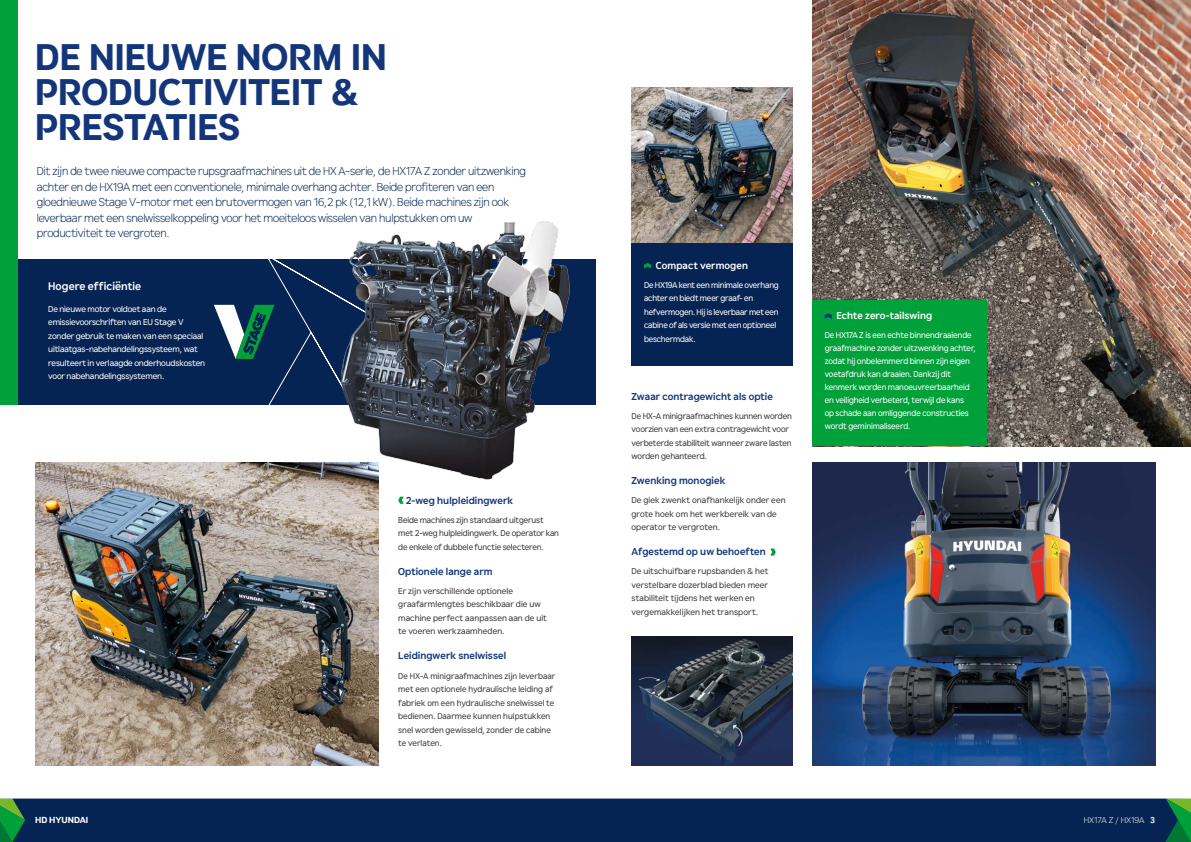
<style>
.page{position:relative;width:1191px;height:842px;background:#fff}
.page>*{position:absolute;margin:0;border:0;box-sizing:border-box;transform-origin:0 0}
.t1{font:36px/35px "HD Hyundai Gothic Euro Lg Bd";color:#13357a}
.t2{font:300 11.5px/15.5px "HD Hyundai Gothic Euro";letter-spacing:-.02em;color:#052453}
.t3{font:700 11px "HD Hyundai Gothic Euro";color:#fff}
.t4{font:700 10px "HD Hyundai Gothic Euro";letter-spacing:.005em;color:#13357a}
.t5{font:700 10px "HD Hyundai Gothic Euro";letter-spacing:.005em;color:#fff}
.t6{font:8.5px/13.5px "HD Hyundai Gothic Euro";color:#3c3c3b}
.t7{font:8.5px/13.5px "HD Hyundai Gothic Euro";letter-spacing:-.02em;color:#fff}
.t8{font:300 8.5px "HD Hyundai Gothic Euro";color:#fff}
.t9{font:8.5px "HD Hyundai Gothic Euro Lg Bd";color:#fff}
.s1{font-weight:700}
</style>
<div class="page">
<img style="left:812px;top:462px;width:343px;height:303px">
<img style="left:631px;top:637px;width:161px;height:128px">
<div style="left:0;top:259px;width:595px;height:146px;background:#052453"></div>
<img style="left:812px;top:0;width:379px;height:446px">
<div style="left:0;top:0;width:17px;height:405px;background:#00a13a"></div>
<svg style="left:398px;top:497px;width:6px;height:7px"></svg>
<img style="left:35px;top:462px;width:343px;height:303px">
<div style="left:812px;top:300px;width:174px;height:146px;background:#00a13a"></div>
<svg style="left:824px;top:313px;width:8px;height:6px"></svg>
<div style="left:631px;top:129px;width:161px;height:237px;background:#052453"></div>
<svg style="left:644px;top:263px;width:7px;height:5px"></svg>
<svg style="left:770px;top:548px;width:6px;height:8px"></svg>
<svg style="left:214px;top:259px;width:122px;height:146px"></svg>
<img style="left:631px;top:87px;width:161px;height:156px">
<img style="left:336px;top:221px;width:234px;height:264px">
<div style="left:0;top:798px;width:1191px;height:44px;background:#052453"></div>
<svg style="left:1165px;top:799px;width:26px;height:43px"></svg>
<svg style="left:0;top:799px;width:25px;height:43px"></svg>
<hr style="left:0;top:798px;width:1191px;height:1px;background:#fff">
<h1 class="t1" style="left:35px;top:39px;width:353px">DE NIEUWE NORM IN<br>PRODUCTIVITEIT &amp;<br>PRESTATIES</h1>
<p class="t2" style="left:37px;top:163px;width:491px">Dit zijn de twee nieuwe compacte rupsgraafmachines uit de HX A-serie, de HX17A Z zonder uitzwenking achter en de HX19A met een conventionele, minimale overhang achter. Beide profiteren van een gloednieuwe Stage V-motor met een brutovermogen van 16,2 pk (12,1 kW). Beide machines zijn ook leverbaar met een snelwisselkoppeling voor het moeiteloos wisselen van hulpstukken om uw productiviteit te vergroten.</p>
<p class="t3" style="left:48px;top:278px;width:94px">Hogere efficiëntie</p>
<p class="t7" style="left:48px;top:302px;width:158px">De nieuwe motor voldoet aan de emissievoorschriften van EU Stage V zonder gebruik te maken van een speciaal uitlaatgas-nabehandelingssysteem, wat resulteert in verlaagde onderhoudskosten voor nabehandelingssystemen.</p>
<p class="t4" style="left:406px;top:494px;width:109px">2-weg hulpleidingwerk</p>
<p class="t6" style="left:398px;top:513px;width:162px">Beide machines zijn standaard uitgerust met 2-weg hulpleidingwerk. De operator kan de enkele of dubbele functie selecteren.</p>
<p class="t4" style="left:398px;top:564px;width:96px">Optionele lange arm</p>
<p class="t6" style="left:398px;top:584px;width:150px">Er zijn verschillende optionele graafarmlengtes beschikbaar die uw machine perfect aanpassen aan de uit te voeren werkzaamheden.</p>
<p class="t4" style="left:398px;top:649px;width:109px">Leidingwerk snelwissel</p>
<p class="t6" style="left:398px;top:669px;width:159px">De HX-A minigraafmachines zijn leverbaar met een optionele hydraulische leiding af fabriek om een hydraulische snelwissel te bedienen. Daarmee kunnen hulpstukken snel worden gewisseld, zonder de cabine te verlaten.</p>
<p class="t5" style="left:656px;top:258px;width:94px">Compact vermogen</p>
<p class="t7" style="left:644px;top:278px;width:136px">De HX19A kent een minimale overhang achter en biedt meer graaf- en hefvermogen. Hij is leverbaar met een cabine of als versie met een optioneel beschermdak.</p>
<p class="t4" style="left:631px;top:390px;width:143px">Zwaar contragewicht als optie</p>
<p class="t6" style="left:631px;top:409px;width:162px">De HX-A minigraafmachines kunnen worden voorzien van een extra contragewicht voor verbeterde stabiliteit wanneer zware lasten worden gehanteerd.</p>
<p class="t4" style="left:631px;top:474px;width:95px">Zwenking monogiek</p>
<p class="t6" style="left:631px;top:493px;width:156px">De giek zwenkt onafhankelijk onder een grote hoek om het werkbereik van de operator te vergroten.</p>
<p class="t4" style="left:631px;top:545px;width:136px">Afgestemd op uw behoeften</p>
<p class="t6" style="left:631px;top:564px;width:138px">De uitschuifbare rupsbanden &amp; het verstelbare dozerblad bieden meer stabiliteit tijdens het werken en vergemakkelijken het transport.</p>
<p class="t5" style="left:836px;top:309px;width:97px">Echte zero-tailswing</p>
<p class="t7" style="left:824px;top:328px;width:152px;line-height:13.1px">De HX17A Z is een echte binnendraaiende graafmachine zonder uitzwenking achter, zodat hij onbelemmerd binnen zijn eigen voetafdruk kan draaien. Dankzij dit kenmerk worden manoeuvreerbaarheid en veiligheid verbeterd, terwijl de kans<br>op schade aan omliggende constructies wordt geminimaliseerd.</p>
<p class="t9" style="left:35px;top:814px;width:54px">HD HYUNDAI</p>
<p class="t8" style="left:1083px;top:815px;width:73px">HX17A Z / HX19A <span class="s1">3</span></p>
</div>
